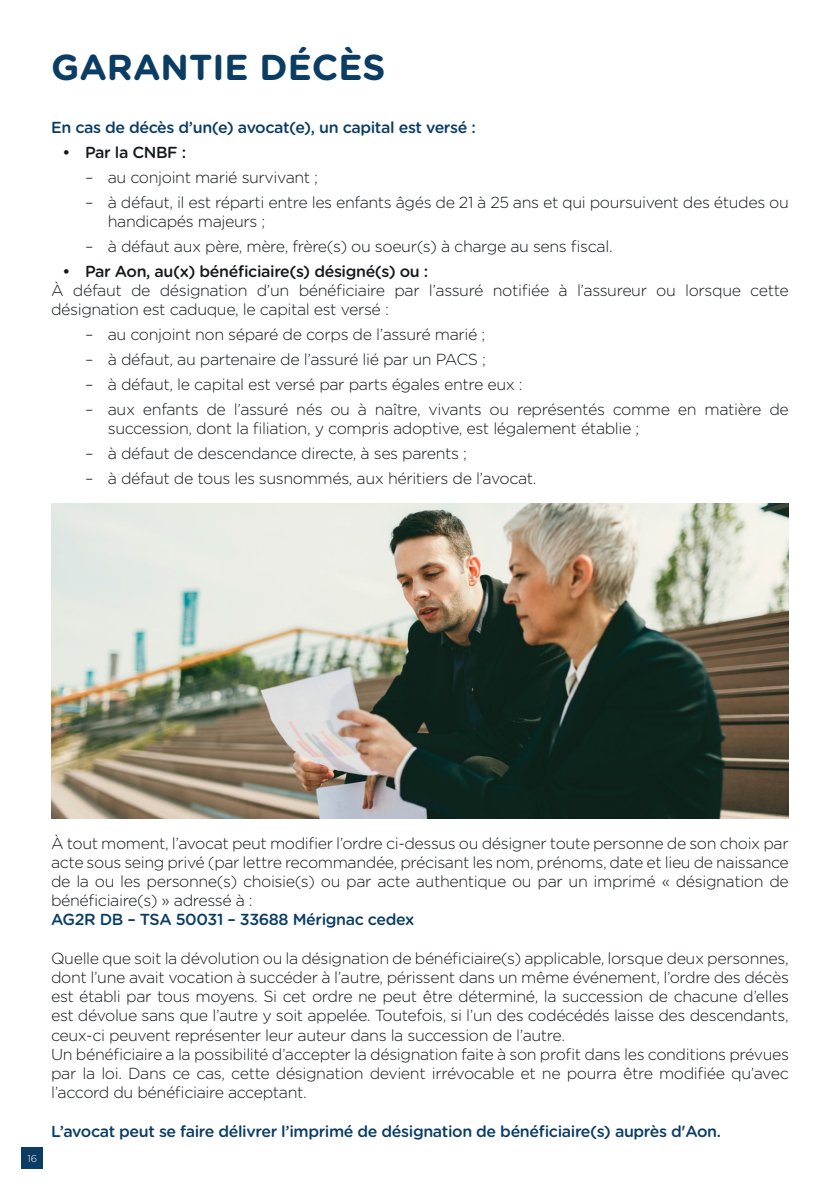
<style>
.page{position:relative;width:840px;height:1191px;background:#fff}
.page>*{position:absolute;margin:0;border:0;box-sizing:border-box;transform-origin:0 0}
.Titre_1_-_Gotham_bold_18{font:700 36px "Gotham Rounded";color:#0a3c64}
.Texte_-_Gotham_light_8{font:300 16px/19.2px "Gotham Rounded";letter-spacing:-.025em;color:#15191c}
.Texte_-_Gotham_light_8-2{font:500 16px "Gotham Rounded";letter-spacing:-.025em;color:#0a3c64}
.t1{font:500 16px "Gotham Rounded";letter-spacing:-.025em;color:#15191c}
.t2{font:300 10px "Gotham Rounded";color:#fff}
</style>
<div class="page">
<div style="left:22px;top:1147px;width:21px;height:22px;background:#0a3c64"></div>
<img style="left:51px;top:503px;width:737px;height:315px">
<p class="Titre_1_-_Gotham_bold_18" style="left:51px;top:41px;width:336px">GARANTIE DÉCÈS</p>
<p class="Texte_-_Gotham_light_8-2" style="left:51px;top:116px;width:426px">En cas de décès d’un(e) avocat(e), un capital est versé :</p>
<p class="t1" style="left:62px;top:141px;width:125px">• Par la CNBF :</p>
<p class="Texte_-_Gotham_light_8" style="left:85px;top:167px;width:234px">– au conjoint marié survivant ;</p>
<p class="Texte_-_Gotham_light_8" style="left:108px;top:192px;width:682px;text-indent:-23px">– à défaut, il est réparti entre les enfants âgés de 21 à 25 ans et qui poursuivent des études ou handicapés majeurs ;</p>
<p class="Texte_-_Gotham_light_8" style="left:85px;top:236px;width:528px">– à défaut aux père, mère, frère(s) ou soeur(s) à charge au sens fiscal.</p>
<p class="t1" style="left:62px;top:260px;width:367px">• Par Aon, au(x) bénéficiaire(s) désigné(s) ou :</p>
<p class="Texte_-_Gotham_light_8" style="left:51px;top:280px;width:739px">À défaut de désignation d’un bénéficiaire par l’assuré notifiée à l’assureur ou lorsque cette désignation est caduque, le capital est versé :</p>
<p class="Texte_-_Gotham_light_8" style="left:85px;top:324px;width:401px">– au conjoint non séparé de corps de l’assuré marié ;</p>
<p class="Texte_-_Gotham_light_8" style="left:85px;top:349px;width:402px">– à défaut, au partenaire de l’assuré lié par un PACS ;</p>
<p class="Texte_-_Gotham_light_8" style="left:85px;top:374px;width:439px">– à défaut, le capital est versé par parts égales entre eux :</p>
<p class="Texte_-_Gotham_light_8" style="left:108px;top:398px;width:682px;text-indent:-23px">– aux enfants de l’assuré nés ou à naître, vivants ou représentés comme en matière de succession, dont la filiation, y compris adoptive, est légalement établie ;</p>
<p class="Texte_-_Gotham_light_8" style="left:85px;top:443px;width:383px">– à défaut de descendance directe, à ses parents ;</p>
<p class="Texte_-_Gotham_light_8" style="left:85px;top:467px;width:452px">– à défaut de tous les susnommés, aux héritiers de l’avocat.</p>
<p class="t2" style="left:27px;top:1152px;width:11px">16</p>
<p class="Texte_-_Gotham_light_8" style="left:51px;top:832px;width:739px;text-align:justify">À tout moment, l’avocat peut modifier l’ordre ci-dessus ou désigner toute personne de son choix par acte sous seing privé (par lettre recommandée, précisant les nom, prénoms, date et lieu de naissance de la ou les personne(s) choisie(s) ou par acte authentique ou par un imprimé « désignation de bénéficiaire(s) » adressé à :</p>
<p class="Texte_-_Gotham_light_8-2" style="left:51px;top:908px;width:364px">AG2R DB – TSA 50031 – 33688 Mérignac cedex</p>
<p class="Texte_-_Gotham_light_8" style="left:51px;top:947px;width:739px;text-align:justify">Quelle que soit la dévolution ou la désignation de bénéficiaire(s) applicable, lorsque deux personnes, dont l’une avait vocation à succéder à l’autre, périssent dans un même événement, l’ordre des décès est établi par tous moyens. Si cet ordre ne peut être déterminé, la succession de chacune d’elles est dévolue sans que l’autre y soit appelée. Toutefois, si l’un des codécédés laisse des descendants, ceux-ci peuvent représenter leur auteur dans la succession de l’autre.</p>
<p class="Texte_-_Gotham_light_8" style="left:51px;top:1043px;width:739px;text-align:justify">Un bénéficiaire a la possibilité d’accepter la désignation faite à son profit dans les conditions prévues par la loi. Dans ce cas, cette désignation devient irrévocable et ne pourra être modifiée qu’avec l’accord du bénéficiaire acceptant.</p>
<p class="Texte_-_Gotham_light_8-2" style="left:51px;top:1119px;width:671px">L’avocat peut se faire délivrer l’imprimé de désignation de bénéficiaire(s) auprès d'Aon.</p>
</div>
